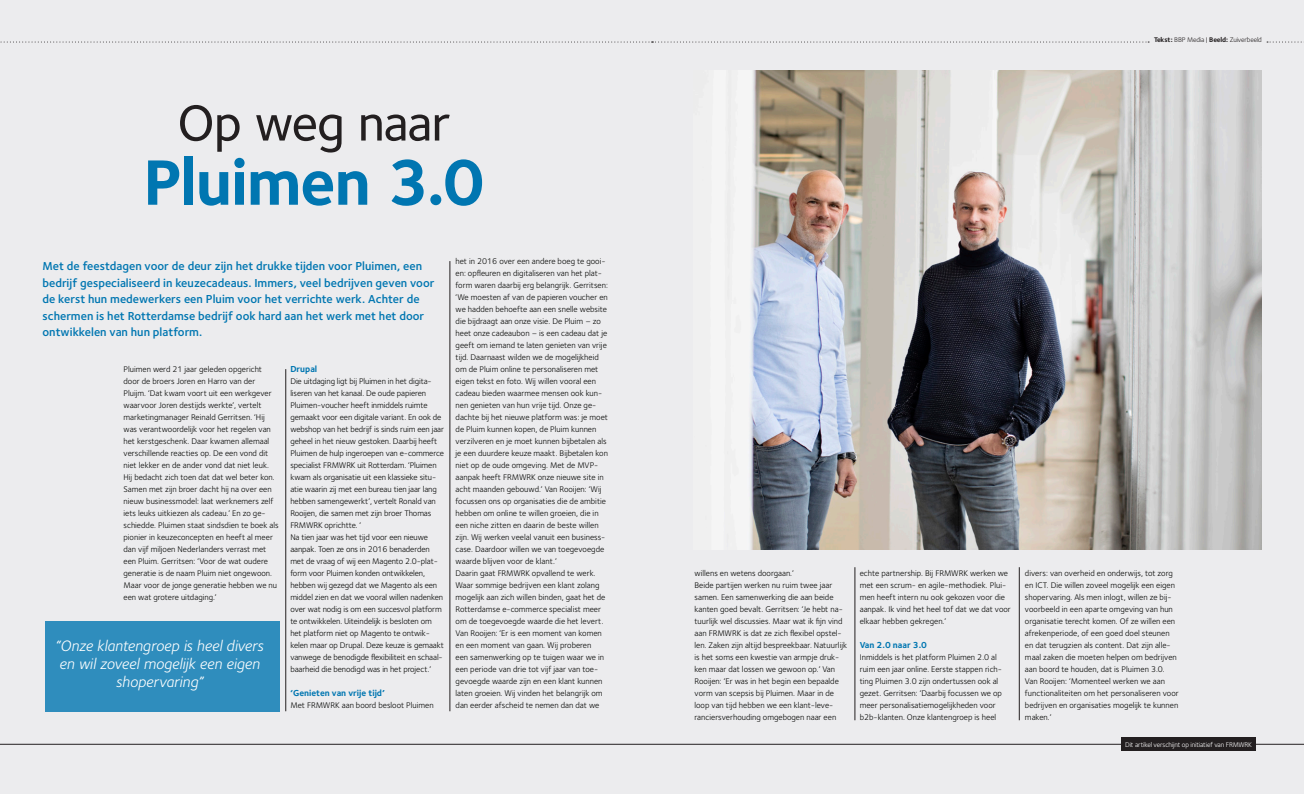
<style>
.page{position:relative;width:1304px;height:794px;background:#fff}
.page>*{position:absolute;margin:0;border:0;box-sizing:border-box;transform-origin:0 0}
.Intro{font:700 66.4px "Foundry Sterling";letter-spacing:-.02em;color:#0076b1}
.Intro-2{font:500 52.4px "Foundry Sterling";letter-spacing:-.025em;color:#231f20}
.Intro-3{font:italic 15.6px/17.9px "Foundry Sterling";letter-spacing:-.01em;color:#fff;text-align:center}
.t1{font:600 12px/16.4px "Foundry Sterling";color:#0076b1}
.t2{font:700 9px "Foundry Sterling";color:#0076b1}
.t3{font:8.5px/12px "Foundry Sterling";color:#040503}
.COLUMN_tekst{font:7px "Foundry Sterling";letter-spacing:-.02em;color:#fff}
.COLUMN_tekst-2{font:7px "Foundry Sterling";letter-spacing:-.02em;color:#231f20}
.s1{font-weight:700}
</style>
<div class="page">
<div style="left:0;top:0;width:652px;height:794px;background:#ececee"></div>
<div style="left:652px;top:0;width:652px;height:794px;background:#ececee"></div>
<hr style="left:0;top:744px;width:1304px;height:1px;background:#231f20">
<div style="left:1121px;top:737px;width:135px;height:14px;background:#231f20"></div>
<svg style="left:1267px;top:42px;width:37px;height:1px"></svg>
<svg style="left:0;top:42px;width:1149px;height:1px"></svg>
<hr style="left:450px;top:261px;width:1px;height:450px;background:#231f20">
<hr style="left:855px;top:567px;width:1px;height:153px;background:#231f20">
<hr style="left:1019px;top:567px;width:1px;height:153px;background:#231f20">
<hr style="left:286px;top:369px;width:1px;height:342px;background:#231f20">
<div style="left:45px;top:621px;width:234px;height:90px;background:#2f8dbd"></div>
<img style="left:748px;top:71px;width:513px;height:478px">
<p class="Intro-2" style="left:177px;top:92px;width:275px">Op weg naar</p>
<p class="Intro" style="left:143px;top:143px;width:343px">Pluimen 3.0</p>
<p class="t1" style="left:43px;top:258px;width:394px">Met de feestdagen voor de deur zijn het drukke tijden voor Pluimen, een bedrijf gespecialiseerd in keuzecadeaus. Immers, veel bedrijven geven voor de kerst hun medewerkers een Pluim voor het verrichte werk. Achter de schermen is het Rotterdamse bedrijf ook hard aan het werk met het door ontwikkelen van hun platform.</p>
<p class="t3" style="left:124px;top:363px;width:157px">Pluimen werd 21 jaar geleden opgericht door de broers Joren en Harro van der Pluijm. ‘Dat kwam voort uit een werkgever waarvoor Joren destijds werkte’, vertelt marketingmanager Reinald Gerritsen. ‘Hij was verantwoordelijk voor het regelen van het kerstgeschenk. Daar kwamen allemaal verschillende reacties op. De een vond dit niet lekker en de ander vond dat niet leuk.<br>Hij bedacht zich toen dat dat wel beter kon.<br>Samen met zijn broer dacht hij na over een nieuw businessmodel: laat werknemers zelf iets leuks uitkiezen als cadeau.’ En zo ge&shy;schiedde. Pluimen staat sindsdien te boek als pionier in keuzeconcepten en heeft al meer dan vijf miljoen Nederlanders verrast met een Pluim. Gerritsen: ‘Voor de wat oudere generatie is de naam Pluim niet ongewoon.<br>Maar voor de jonge generatie hebben we nu een wat grotere uitdaging.’</p>
<p class="Intro-3" style="left:55px;top:637px;width:210px">“Onze klantengroep is heel divers en wil zoveel mogelijk een eigen shopervaring”</p>
<p class="t2" style="left:290px;top:364px;width:28px">Drupal</p>
<p class="t3" style="left:290px;top:375px;width:155px">Die uitdaging ligt bij Pluimen in het digita&shy;liseren van het kanaal. De oude papieren Pluimen-voucher heeft inmiddels ruimte gemaakt voor een digitale variant. En ook de webshop van het bedrijf is sinds ruim een jaar geheel in het nieuw gestoken. Daarbij heeft Pluimen de hulp ingeroepen van e-commerce specialist FRMWRK uit Rotterdam. ‘Pluimen kwam als organisatie uit een klassieke situ&shy;atie waarin zij met een bureau tien jaar lang hebben samengewerkt’, vertelt Ronald van Rooijen, die samen met zijn broer Thomas FRMWRK oprichtte. ‘</p>
<p class="t3" style="left:290px;top:531px;width:155px">Na tien jaar was het tijd voor een nieuwe aanpak. Toen ze ons in 2016 benaderden met de vraag of wij een Magento 2.0-plat&shy;form voor Pluimen konden ontwikkelen, hebben wij gezegd dat we Magento als een middel zien en dat we vooral willen nadenken over wat nodig is om een succesvol platform te ontwikkelen. Uiteindelijk is besloten om het platform niet op Magento te ontwik&shy;kelen maar op Drupal. Deze keuze is gemaakt vanwege de benodigde flexibiliteit en schaal&shy;baarheid die benodigd was in het project.’</p>
<p class="t2" style="left:290px;top:688px;width:96px">‘Genieten van vrije tijd’</p>
<p class="t3" style="left:290px;top:699px;width:145px">Met FRMWRK aan boord besloot Pluimen</p>
<p class="t3" style="left:456px;top:255px;width:154px">het in 2016 over een andere boeg te gooi&shy;en: opfleuren en digitaliseren van het plat&shy;form waren daarbij erg belangrijk. Gerritsen: ‘We moesten af van de papieren voucher en we hadden behoefte aan een snelle website die bijdraagt aan onze visie. De Pluim – zo heet onze cadeaubon – is een cadeau dat je geeft om iemand te laten genieten van vrije tijd. Daarnaast wilden we de mogelijkheid om de Pluim online te personaliseren met eigen tekst en foto. Wij willen vooral een cadeau bieden waarmee mensen ook kun&shy;nen genieten van hun vrije tijd. Onze ge&shy;dachte bij het nieuwe platform was: je moet de Pluim kunnen kopen, de Pluim kunnen verzilveren en je moet kunnen bijbetalen als je een duurdere keuze maakt. Bijbetalen kon niet op de oude omgeving. Met de MVP&shy;aanpak heeft FRMWRK onze nieuwe site in acht maanden gebouwd.’ Van Rooijen: ‘Wij focussen ons op organisaties die de ambitie hebben om online te willen groeien, die in een niche zitten en daarin de beste willen zijn. Wij werken veelal vanuit een business&shy;case. Daardoor willen we van toegevoegde waarde blijven voor de klant.’</p>
<p class="t3" style="left:456px;top:567px;width:151px">Daarin gaat FRMWRK opvallend te werk.<br>Waar sommige bedrijven een klant zolang mogelijk aan zich willen binden, gaat het de Rotterdamse e-commerce specialist meer om de toegevoegde waarde die het levert.<br>Van Rooijen: ‘Er is een moment van komen en een moment van gaan. Wij proberen een samenwerking op te tuigen waar we in een periode van drie tot vijf jaar van toe&shy;gevoegde waarde zijn en een klant kunnen laten groeien. Wij vinden het belangrijk om dan eerder afscheid te nemen dan dat we</p>
<p class="COLUMN_tekst-2" style="left:1154px;top:35px;width:109px"><span class="s1">Tekst:</span> BBP Media | <span class="s1">Beeld:</span> Zuiverbeeld</p>
<p class="t3" style="left:694px;top:567px;width:101px">willens en wetens doorgaan.’</p>
<p class="t3" style="left:694px;top:579px;width:154px">Beide partijen werken nu ruim twee jaar samen. Een samenwerking die aan beide kanten goed bevalt. Gerritsen: ‘Je hebt na&shy;tuurlijk wel discussies. Maar wat ik fijn vind aan FRMWRK is dat ze zich flexibel opstel&shy;len. Zaken zijn altijd bespreekbaar. Natuurlijk is het soms een kwestie van armpje druk&shy;ken maar dat lossen we gewoon op.’ Van Rooijen: ‘Er was in het begin een bepaalde vorm van scepsis bij Pluimen. Maar in de loop van tijd hebben we een klant-leve&shy;ranciersverhouding omgebogen naar een</p>
<p class="t3" style="left:860px;top:567px;width:153px">echte partnership. Bij FRMWRK werken we met een scrum- en agile-methodiek. Plui&shy;men heeft intern nu ook gekozen voor die aanpak. Ik vind het heel tof dat we dat voor elkaar hebben gekregen.’</p>
<p class="t2" style="left:860px;top:640px;width:69px">Van 2.0 naar 3.0</p>
<p class="t3" style="left:860px;top:651px;width:144px">Inmiddels is het platform Pluimen 2.0 al ruim een jaar online. Eerste stappen rich&shy;ting Pluimen 3.0 zijn ondertussen ook al gezet. Gerritsen: ‘Daarbij focussen we op meer personalisatiemogelijkheden voor b2b-klanten. Onze klantengroep is heel</p>
<p class="t3" style="left:1025px;top:567px;width:155px">divers: van overheid en onderwijs, tot zorg en ICT. Die willen zoveel mogelijk een eigen shopervaring. Als men inlogt, willen ze bij&shy;voorbeeld in een aparte omgeving van hun organisatie terecht komen. Of ze willen een afrekenperiode, of een goed doel steunen en dat terugzien als content. Dat zijn alle&shy;maal zaken die moeten helpen om bedrijven aan boord te houden, dat is Pluimen 3.0.<br>Van Rooijen: ‘Momenteel werken we aan functionaliteiten om het personaliseren voor bedrijven en organisaties mogelijk te kunnen maken.’</p>
<p class="COLUMN_tekst" style="left:1125px;top:740px;width:128px">Dit artikel verschijnt op initiatief van FRMWRK</p>
</div>
